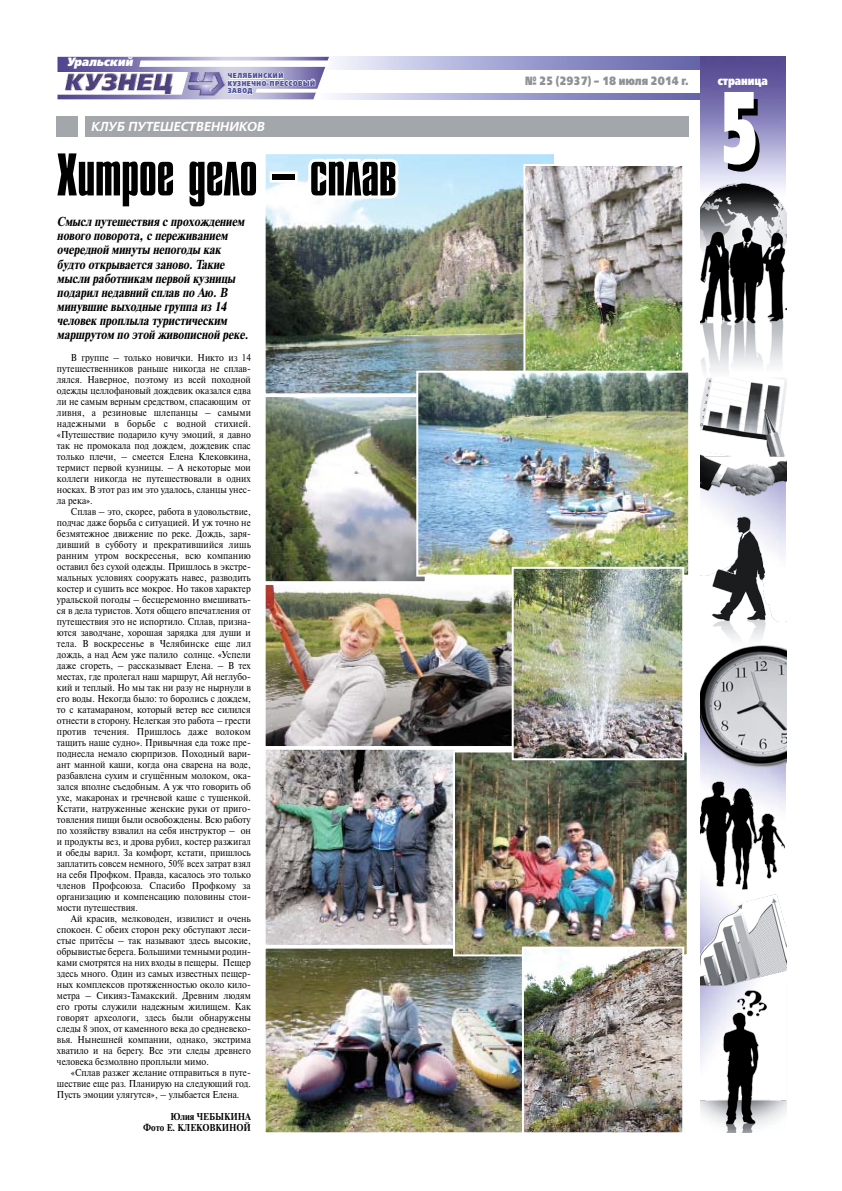
<style>
.page{position:relative;width:842px;height:1191px;background:#fff}
.page>*{position:absolute;margin:0;border:0;box-sizing:border-box;transform-origin:0 0}
.t1{font:102px "Free Set Black C";color:#000;scale:.58 1}
.t2{font:60px "Star C";color:#000;scale:.9 1}
.t3{font:italic 700 13px/14px "Newton C";color:#000;scale:.9 1}
.t4{font:italic 700 13px "Free Set C";color:#fff}
.t5{font:12px "Free Set Black C";color:#8e9196;scale:.8 1}
.t6{font:italic 12px "Free Set Black C";color:#fff;scale:.9 1}
.t7{font:12px "Free Set Black C";color:#fff;scale:.8 1}
.t8{font:10px/11px "Newton C";color:#000;text-align:justify;scale:.9 1}
.t9{font:700 10px/11px "Newton C";color:#000;scale:.9 1}
.t10{font:7.1px/7.3px "Free Set Black C";letter-spacing:.1em;color:#51539c;scale:.8 1}
</style>
<div class="page">
<svg style="left:335px;top:57px;width:365px;height:42px"></svg>
<div style="left:298px;top:70px;width:481px;height:22px;background:#fff"></div>
<svg style="left:57px;top:57px;width:272px;height:42px"></svg>
<img style="left:700px;top:57px;width:85px;height:1076px">
<img style="left:701px;top:99px;width:85px;height:1033px">
<img style="left:267px;top:949px;width:255px;height:182px">
<div style="left:264px;top:946px;width:273px;height:188px;border:2px solid #fff"></div>
<div style="left:85px;top:116px;width:603px;height:21px;background:#a3a7ac"></div>
<div style="left:56px;top:116px;width:22px;height:21px;background:#a3a7ac"></div>
<img style="left:267px;top:155px;width:286px;height:237px">
<div style="left:264px;top:152px;width:323px;height:243px;border:2px solid #fff"></div>
<img style="left:267px;top:586px;width:245px;height:159px">
<div style="left:264px;top:583px;width:253px;height:165px;border:2px solid #fff"></div>
<img style="left:526px;top:167px;width:155px;height:204px">
<div style="left:523px;top:164px;width:161px;height:216px;border:2px solid #fff"></div>
<img style="left:267px;top:398px;width:157px;height:182px">
<div style="left:264px;top:395px;width:163px;height:188px;border:2px solid #fff"></div>
<img style="left:267px;top:751px;width:186px;height:192px">
<div style="left:264px;top:748px;width:194px;height:198px;border:2px solid #fff"></div>
<img style="left:419px;top:374px;width:268px;height:199px">
<div style="left:416px;top:371px;width:274px;height:205px;border:2px solid #fff"></div>
<div style="left:270px;top:171px;width:28px;height:11px;border:6px solid #fff"></div>
<svg style="left:305px;top:155px;width:96px;height:47px"></svg>
<img style="left:456px;top:753px;width:230px;height:200px">
<div style="left:453px;top:750px;width:236px;height:206px;border:2px solid #fff"></div>
<img style="left:515px;top:570px;width:166px;height:187px">
<div style="left:512px;top:567px;width:172px;height:193px;border:2px solid #fff"></div>
<img style="left:525px;top:949px;width:156px;height:182px">
<div style="left:522px;top:946px;width:162px;height:188px;border:2px solid #fff"></div>
<p class="t6" style="left:67px;top:54px;width:75px">Уральский</p>
<p class="t10" style="left:228px;top:73px;width:111px">ЧЕЛЯБИНСКИЙ<br>КУЗНЕЧНО-ПРЕССОВЫЙ<br>ЗАВОД</p>
<p class="t7" style="left:718px;top:73px;width:64px">страница</p>
<h1 class="t1" style="left:721px;top:70px;width:77px">5</h1>
<p class="t5" style="left:525px;top:74px;width:206px">№ 25 (2937) – 18 июля 2014 г.</p>
<h3 class="t4" style="left:91px;top:119px;width:178px">КЛУБ ПУТЕ ШЕСТВЕ ННИКОВ</h3>
<h2 class="t2" style="left:57px;top:144px;width:379px">Хитрое дело – сплав</h2>
<p class="t3" style="left:57px;top:215px;width:217px">Смысл путешествия с прохождением нового поворота,с переживанием очередной минуты непогоды как будто открывается заново.Такие мысли работникам первой кузницы подарил недавний сплав по Аю.В минувшие выходные группа из 14 человек проплыла туристическим маршрутом по этой живописной реке.</p>
<p class="t8" style="left:57px;top:352px;width:217px;text-indent:14px">В группе – только новички. Никто из 14 путешественников раньше никогда не сплав&shy;лялся. Наверное, поэтому из всей походной одежды целлофановый дождевик оказался едва ли не самым верным средством, спасающим от ливня, а резиновые шлепанцы – самыми надежными в борьбе с водной стихией. «Путешествие подарило кучу эмоций, я давно так не промокала под дождем, дождевик спас только плечи, – смеется Елена Клековкина, термист первой кузницы. – А некоторые мои коллеги никогда не путешествовали в одних носках. В этот раз им это удалось, сланцы унес&shy;ла река».</p>
<p class="t8" style="left:57px;top:506px;width:217px;text-indent:14px">Сплав – это, скорее, работа в удовольствие, подчас даже борьба с ситуацией. И уж точно не безмятежное движение по реке. Дождь, заря&shy;дивший в субботу и прекратившийся лишь ранним утром воскресенья, всю компанию оставил без сухой одежды. Пришлось в экстре&shy;мальных условиях сооружать навес, разводить костер и сушить все мокрое. Но таков характер уральской погоды – бесцеремонно вмешивать&shy;ся в дела туристов. Хотя общего впечатления от путешествия это не испортило. Сплав, призна&shy;ются заводчане, хорошая зарядка для души и тела. В воскресенье в Челябинске еще лил дождь, а над Аем уже палило солнце. «Успели даже сгореть, – рассказывает Елена. – В тех местах, где пролегал наш маршрут, Ай неглубо&shy;кий и теплый. Но мы так ни разу не нырнули в его воды. Некогда было: то боролись с дождем, то с катамараном, который ветер все силился отнести в сторону. Нелегкая это работа – грести против течения. Пришлось даже волоком тащить наше судно». Привычная еда тоже пре&shy;поднесла немало сюрпризов. Походный вари&shy;ант манной каши, когда она сварена на воде, разбавлена сухим и сгущённым молоком, ока&shy;зался вполне съедобным. А уж что говорить об ухе, макаронах и гречневой каше с тушенкой.<br>Кстати, натруженные женские руки от приго&shy;товления пищи были освобождены. Всю работу по хозяйству взвалил на себя инструктор – он и продукты вез, и дрова рубил, костер разжигал и обеды варил. За комфорт, кстати, пришлось заплатить совсем немного, 50% всех затрат взял на себя Профком. Правда, касалось это только членов Профсоюза. Спасибо Профкому за организацию и компенсацию половины стои&shy;мости путешествия.</p>
<p class="t8" style="left:57px;top:913px;width:217px;text-indent:14px">Ай красив, мелководен, извилист и очень спокоен. С обеих сторон реку обступают леси&shy;стые притёсы – так называют здесь высокие, обрывистые берега. Большими темными родин&shy;ками смотрятся на них входы в пещеры. Пещер здесь много. Один из самых известных пещер&shy;ных комплексов протяженностью около кило&shy;метра – Сикияз-Тамакский. Древним людям его гроты служили надежным жилищем. Как говорят археологи, здесь были обнаружены следы 8 эпох, от каменного века до средневеко&shy;вья. Нынешней компании, однако, экстрима хватило и на берегу. Все эти следы древнего человека безмолвно проплыли мимо.</p>
<p class="t8" style="left:57px;top:1067px;width:217px;text-indent:14px">«Сплав разжег желание отправиться в путе&shy;шествие еще раз. Планирую на следующий год.<br>Пусть эмоции улягутся», – улыбается Елена.</p>
<p class="t9" style="left:143px;top:1110px;width:121px;text-indent:27px">Юлия ЧЕБЫКИНА<br>Фото Е. Клековкиной</p>
</div>
